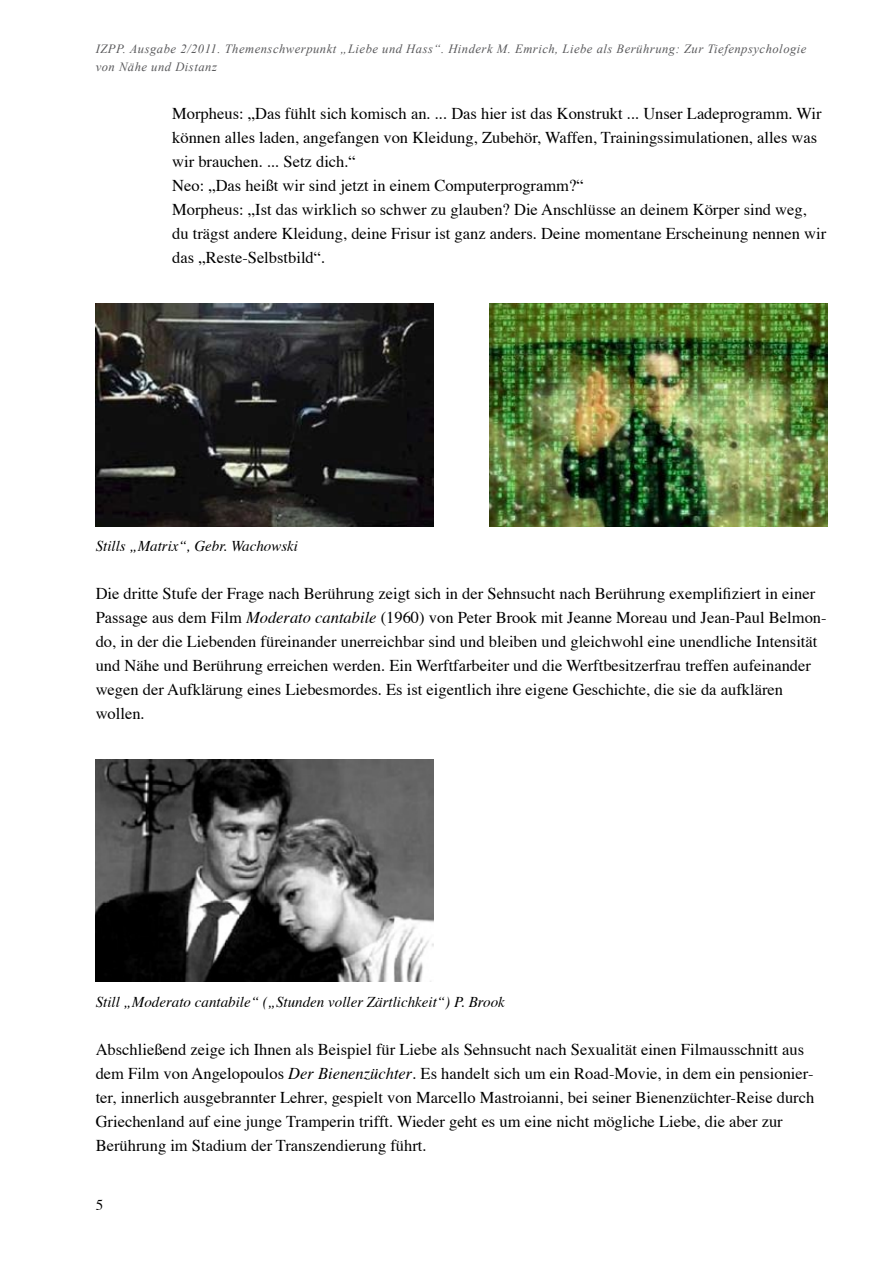
<style>
.page{position:relative;width:893px;height:1263px;background:#fff}
.page>*{position:absolute;margin:0;border:0;box-sizing:border-box;transform-origin:0 0}
.t1{font:16.5px/24px "Times";color:#000}
.t2{font:italic 15px "Times";color:#000}
.t3{font:15px "Times";color:#000}
.t4{font:italic 12.6px/17.5px "Times New Roman";letter-spacing:.04em;color:#58585a}
.s1{font-style:italic}
</style>
<div class="page">
<img style="left:96px;top:304px;width:338px;height:222px">
<img style="left:96px;top:759px;width:338px;height:222px">
<img style="left:489px;top:304px;width:338px;height:222px">
<p class="t4" style="left:96px;top:40px;width:712px">IZPP. Ausgabe 2/2011. Themenschwerpunkt „Liebe und Hass“. Hinderk M. Emrich, Liebe als Berührung: Zur Tiefenpsychologie von Nähe und Distanz</p>
<p class="t1" style="left:172px;top:100px;width:655px">Morpheus: „Das fühlt sich komisch an. ... Das hier ist das Konstrukt ... Unser Ladeprogramm. Wir können alles laden, angefangen von Kleidung, Zubehör, Waffen, Trainingssimulationen, alles was wir brauchen. ... Setz dich.“<br>Neo: „Das heißt wir sind jetzt in einem Computerprogramm?“<br>Morpheus: „Ist das wirklich so schwer zu glauben? Die Anschlüsse an deinem Körper sind weg, du trägst andere Kleidung, deine Frisur ist ganz anders. Deine momentane Erscheinung nennen wir das „Reste-Selbstbild“.</p>
<p class="t2" style="left:96px;top:532px;width:204px">Stills „Matrix“, Gebr. Wachowski</p>
<p class="t1" style="left:96px;top:580px;width:732px">Die dritte Stufe der Frage nach Berührung zeigt sich in der Sehnsucht nach Berührung exemplifiziert in einer Passage aus dem Film <span class="s1">Moderato cantabile</span> (1960) von Peter Brook mit Jeanne Moreau und Jean-Paul Belmon&shy;do, in der die Liebenden füreinander unerreichbar sind und bleiben und gleichwohl eine unendliche Intensität und Nähe und Berührung erreichen werden. Ein Werftfarbeiter und die Werftbesitzerfrau treffen aufeinander wegen der Aufklärung eines Liebesmordes. Es ist eigentlich ihre eigene Geschichte, die sie da aufklären wollen.</p>
<p class="t2" style="left:96px;top:988px;width:411px">Still „Moderato cantabile“ („Stunden voller Zärtlichkeit“) P. Brook</p>
<p class="t1" style="left:96px;top:1036px;width:720px">Abschließend zeige ich Ihnen als Beispiel für Liebe als Sehnsucht nach Sexualität einen Filmausschnitt aus dem Film von Angelopoulos <span class="s1">Der Bienenzüchter</span>. Es handelt sich um ein Road-Movie, in dem ein pensionier&shy;ter, innerlich ausgebrannter Lehrer, gespielt von Marcello Mastroianni, bei seiner Bienenzüchter-Reise durch Griechenland auf eine junge Tramperin trifft. Wieder geht es um eine nicht mögliche Liebe, die aber zur Berührung im Stadium der Transzendierung führt.</p>
<p class="t3" style="left:96px;top:1191px;width:9px">5</p>
</div>
